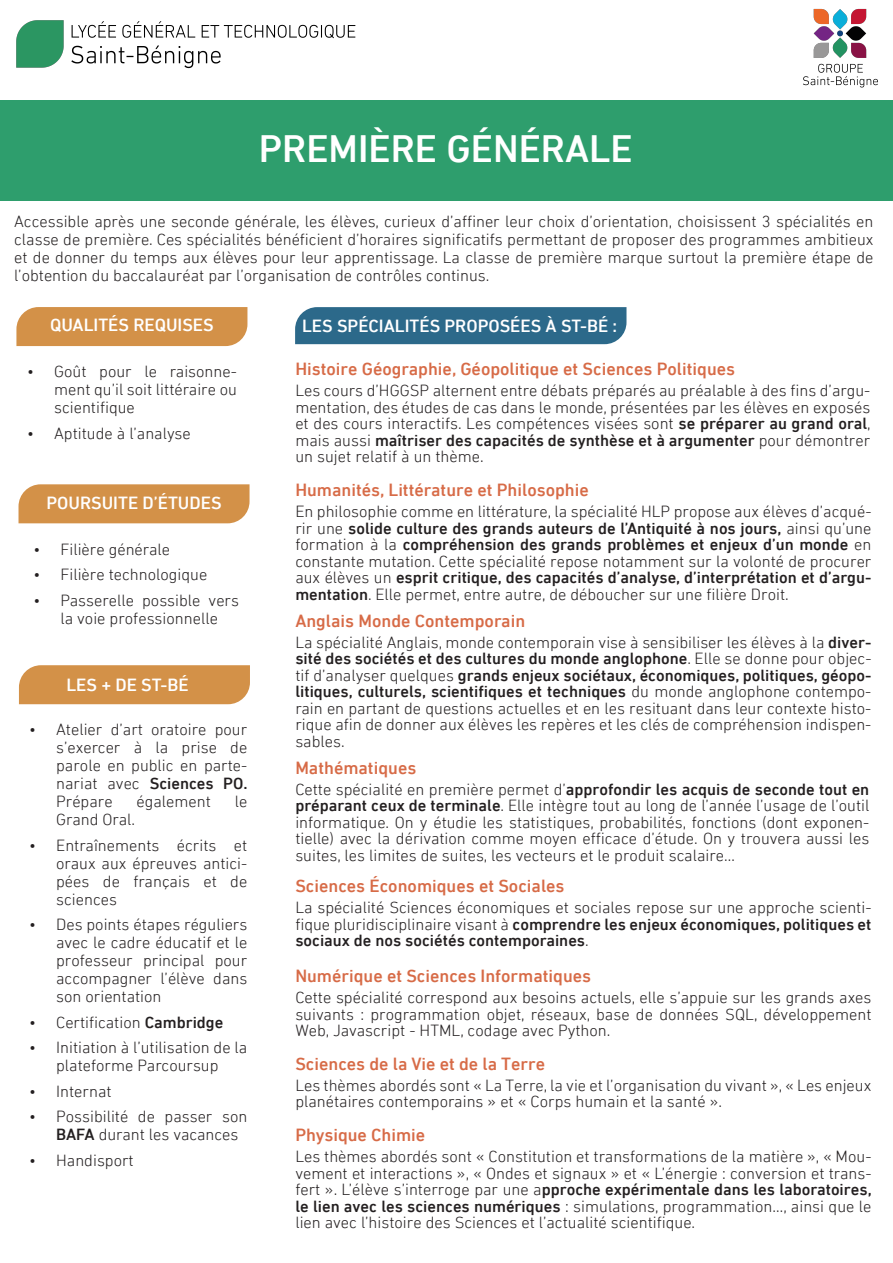
<style>
.page{position:relative;width:893px;height:1263px;background:#fff}
.page>*{position:absolute;margin:0;border:0;box-sizing:border-box;transform-origin:0 0}
.t1{font:500 39px "DIN Next LT Pro";color:#fff}
.t2{font:500 18px "DIN Next LT Pro";color:#d76b47}
.t3{font:500 18px "DIN Next LT Pro";color:#fff}
.t4{font:300 16.5px/16.5px "DIN Next LT Pro";color:#231f20;text-align:justify}
.s1{font-weight:500}
</style>
<div class="page">
<img style="left:16px;top:20px;width:340px;height:49px">
<img style="left:803px;top:8px;width:75px;height:80px">
<div style="left:0;top:101px;width:893px;height:100px;background:#2e9e6d"></div>
<div style="left:19px;top:665px;width:231px;height:39px;background:#d39148"></div>
<div style="left:16px;top:307px;width:231px;height:39px;background:#d39148"></div>
<div style="left:19px;top:484px;width:231px;height:39px;background:#d39148"></div>
<div style="left:295px;top:307px;width:331px;height:37px;background:#2c698a"></div>
<h1 class="t1" style="left:259px;top:126px;width:375px">PREMIÈRE GÉNÉRALE</h1>
<p class="t4" style="left:14px;top:212px;width:861px;line-height:18px">Accessible après une seconde générale, les élèves, curieux d’affiner leur choix d’orientation, choisissent 3 spécialités en classe de première. Ces spécialités bénéficient d’horaires significatifs permettant de proposer des programmes ambitieux et de donner du temps aux élèves pour leur apprentissage. La classe de première marque surtout la première étape de l’obtention du baccalauréat par l’organisation de contrôles continus.</p>
<p class="t3" style="left:302px;top:315px;width:317px">LES SPÉCIALITÉS PROPOSÉES À ST-BÉ :</p>
<p class="t2" style="left:295px;top:359px;width:441px">Histoire Géographie, Géopolitique et Sciences Politiques</p>
<p class="t4" style="left:295px;top:382px;width:577px">Les cours d’HGGSP alternent entre débats préparés au préalable à des fins d’argu&shy;mentation, des études de cas dans le monde, présentées par les élèves en exposés et des cours interactifs. Les compétences visées sont <span class="s1">se préparer au grand oral</span>, mais aussi <span class="s1">maîtriser des capacités de synthèse et à argumenter</span> pour démontrer un sujet relatif à un thème.</p>
<p class="t2" style="left:295px;top:480px;width:295px">Humanités, Littérature et Philosophie</p>
<p class="t4" style="left:295px;top:503px;width:578px">En philosophie comme en littérature, la spécialité HLP propose aux élèves d’acqué&shy;rir une <span class="s1">solide culture des grands auteurs de l’Antiquité à nos jours,</span> ainsi qu’une formation à la <span class="s1">compréhension des grands problèmes et enjeux d’un monde</span> en constante mutation. Cette spécialité repose notamment sur la volonté de procurer aux élèves un <span class="s1">esprit critique, des capacités d’analyse, d’interprétation et d’argu&shy;mentation</span>. Elle permet, entre autre, de déboucher sur une filière Droit.</p>
<p class="t2" style="left:295px;top:610px;width:231px">Anglais Monde Contemporain</p>
<p class="t4" style="left:295px;top:634px;width:578px">La spécialité Anglais, monde contemporain vise à sensibiliser les élèves à la <span class="s1">diver&shy;sité des sociétés et des cultures du monde anglophone</span>. Elle se donne pour objec&shy;tif d’analyser quelques <span class="s1">grands enjeux sociétaux, économiques, politiques, géopo&shy;litiques, culturels, scientifiques et techniques</span> du monde anglophone contempo&shy;rain en partant de questions actuelles et en les resituant dans leur contexte histo&shy;rique afin de donner aux élèves les repères et les clés de compréhension indispen&shy;sables.</p>
<p class="t2" style="left:295px;top:757px;width:122px">Mathématiques</p>
<p class="t4" style="left:295px;top:781px;width:575px">Cette spécialité en première permet d’<span class="s1">approfondir les acquis de seconde tout en préparant ceux de terminale</span>. Elle intègre tout au long de l’année l’usage de l’outil informatique. On y étudie les statistiques, probabilités, fonctions (dont exponen&shy;tielle) avec la dérivation comme moyen efficace d’étude. On y trouvera aussi les suites, les limites de suites, les vecteurs et le produit scalaire…</p>
<p class="t2" style="left:295px;top:875px;width:271px">Sciences Économiques et Sociales</p>
<p class="t4" style="left:295px;top:899px;width:578px">La spécialité Sciences économiques et sociales repose sur une approche scienti&shy;fique pluridisciplinaire visant à <span class="s1">comprendre les enjeux économiques, politiques et sociaux de nos sociétés contemporaines</span>.</p>
<p class="t2" style="left:295px;top:965px;width:297px">Numérique et Sciences Informatiques</p>
<p class="t4" style="left:295px;top:989px;width:578px">Cette spécialité correspond aux besoins actuels, elle s’appuie sur les grands axes suivants : programmation objet, réseaux, base de données SQL, développement Web, Javascript - HTML, codage avec Python.</p>
<p class="t2" style="left:295px;top:1053px;width:251px">Sciences de la Vie et de la Terre</p>
<p class="t4" style="left:295px;top:1077px;width:578px">Les thèmes abordés sont « La Terre, la vie et l’organisation du vivant », « Les enjeux planétaires contemporains » et « Corps humain et la santé ».</p>
<p class="t2" style="left:295px;top:1124px;width:131px">Physique Chimie</p>
<p class="t4" style="left:295px;top:1148px;width:578px">Les thèmes abordés sont « Constitution et transformations de la matière », « Mou&shy;vement et interactions », « Ondes et signaux » et « L’énergie : conversion et trans&shy;fert ». L’élève s’interroge par une a<span class="s1">pproche expérimentale dans les laboratoires, le lien avec les sciences numériques</span> : simulations, programmation…, ainsi que le lien avec l’histoire des Sciences et l’actualité scientifique.</p>
<p class="t3" style="left:50px;top:315px;width:165px">QUALITÉS REQUISES</p>
<p class="t4" style="left:54px;top:363px;width:184px;line-height:18px;text-indent:-27px">• Goût pour le raisonne&shy;ment qu’il soit littéraire ou scientifique</p>
<p class="t4" style="left:27px;top:425px;width:165px">• Aptitude à l’analyse</p>
<p class="t3" style="left:46px;top:492px;width:177px">POURSUITE D’ÉTUDES</p>
<p class="t4" style="left:33px;top:541px;width:138px">• Filière générale</p>
<p class="t4" style="left:33px;top:566px;width:175px">• Filière technologique</p>
<p class="t4" style="left:33px;top:591px;width:207px;line-height:18px;text-align:center">• Passerelle possible vers la voie professionnelle</p>
<p class="t3" style="left:67px;top:674px;width:124px">LES + DE ST-BÉ</p>
<p class="t4" style="left:56px;top:720px;width:193px;line-height:18px;text-indent:-27px">• Atelier d’art oratoire pour s’exercer à la prise de parole en public en parte&shy;nariat avec <span class="s1">Sciences PO.<br></span>Prépare</p>
<p class="t4" style="left:137px;top:793px;width:76px">également</p>
<p class="t4" style="left:235px;top:793px;width:14px">le</p>
<p class="t4" style="left:56px;top:811px;width:81px">Grand Oral.</p>
<p class="t4" style="left:56px;top:836px;width:193px;line-height:18px;text-indent:-27px">• Entraînements écrits et oraux aux épreuves antici&shy;pées de français et de sciences</p>
<p class="t4" style="left:56px;top:915px;width:193px;line-height:18px;text-indent:-27px">• Des points étapes réguliers avec le cadre éducatif et le professeur principal pour accompagner l’élève dans son orientation</p>
<p class="t4" style="left:29px;top:1013px;width:196px">• Certification <span class="s1">Cambridge</span></p>
<p class="t4" style="left:29px;top:1038px;width:220px;line-height:18px;text-align:center">• Initiation à l’utilisation de la plateforme Parcoursup</p>
<p class="t4" style="left:29px;top:1082px;width:84px">• Internat</p>
<p class="t4" style="left:56px;top:1107px;width:193px;line-height:18px;text-indent:-27px">• Possibilité de passer son<br><span class="s1">BAFA</span> durant les vacances</p>
<p class="t4" style="left:29px;top:1151px;width:106px">• Handisport</p>
</div>
